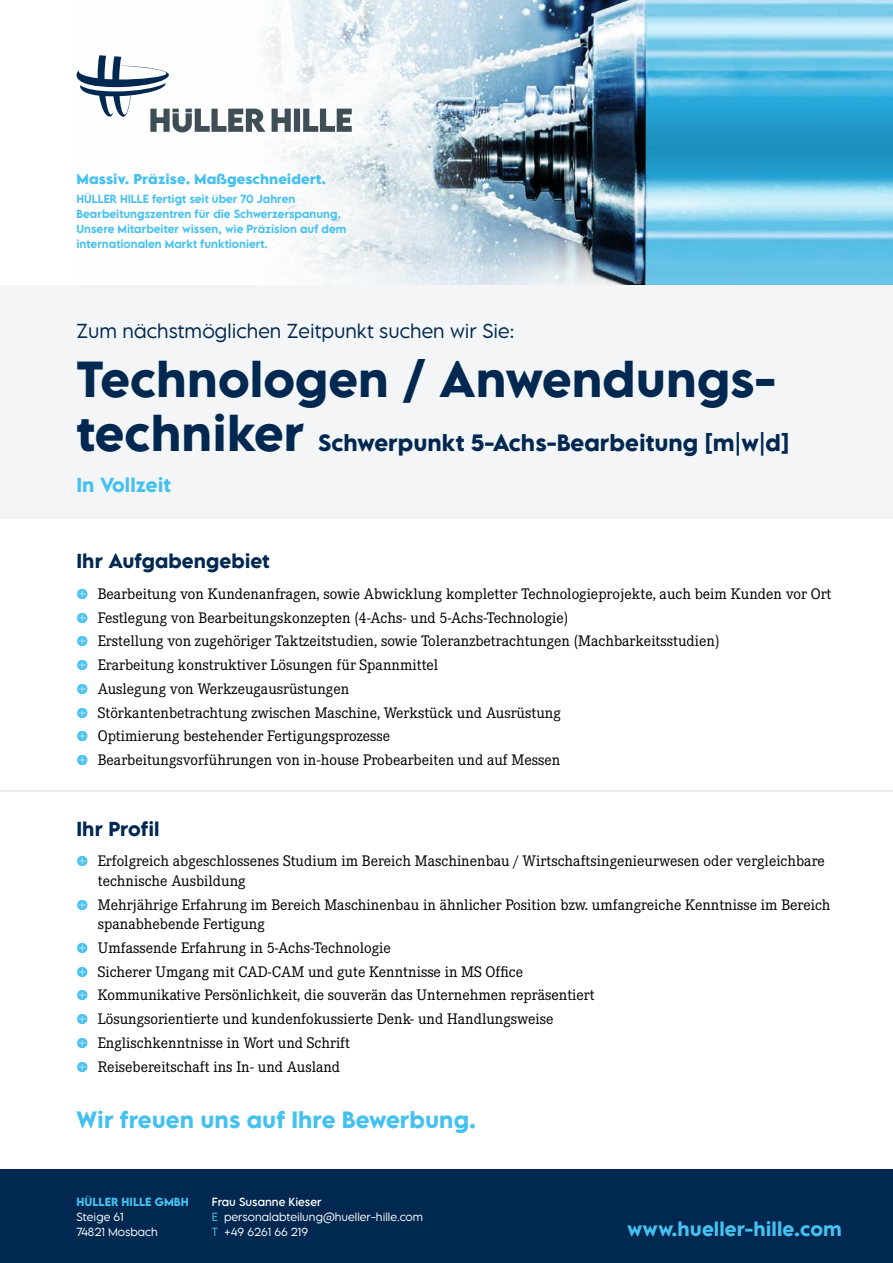
<style>
.page{position:relative;width:893px;height:1263px;background:#fff}
.page>*{position:absolute;margin:0;border:0;box-sizing:border-box;transform-origin:0 0}
.t1{font:600 45px "LEMONMILK Pro";color:#002850}
.t2{font:600 21px "LEMONMILK Pro";color:#002850}
.t3{font:600 21px "LEMONMILK Pro";color:#45c1f0}
.t4{font:300 18px "LEMONMILK Pro";color:#002850}
.t5{font:600 18px "LEMONMILK Pro";color:#45c1f0}
.t6{font:600 18px "LEMONMILK Pro";color:#002850}
.t7{font:15px/23.7px "Corporate E";color:#000}
.t8{font:700 12.75px "LEMONMILK Pro";color:#45c1f0}
.t9{font:500 10.5px/15px "LEMONMILK Pro";color:#45c1f0}
.t10{font:300 10.5px/15px "LEMONMILK Pro";color:#fff}
.t11{font:600 10.5px "LEMONMILK Pro";color:#45c1f0}
.s1{font-size:45px}
.s2{font-family:"Klavika Arrows";font-weight:300;color:#45c1f0}
.s3{font-weight:400}
.s4{color:#45c1f0}
</style>
<div class="page">
<div style="left:0;top:1169px;width:893px;height:94px;background:#002850"></div>
<img style="left:280px;top:0;width:613px;height:285px">
<div style="left:0;top:285px;width:893px;height:234px;background:#f3f5f6"></div>
<svg style="left:76px;top:0;width:355px;height:213px"></svg>
<svg style="left:272px;top:109px;width:80px;height:23px"></svg>
<svg style="left:77px;top:55px;width:188px;height:77px"></svg>
<hr style="left:0;top:791px;width:893px;height:1px;background:#d6dde1">
<p class="t8" style="left:77px;top:170px;width:251px">Massiv. Präzise. Maßgeschneidert.</p>
<p class="t9" style="left:77px;top:192px;width:271px">HÜLLER HILLE fertigt seit über 70 Jahren Bearbeitungszentren für die Schwerzerspanung.<br>Unsere Mitarbeiter wissen, wie Präzision auf dem internationalen Markt funktioniert.</p>
<p class="t4" style="left:77px;top:320px;width:439px">Zum nächstmöglichen Zeitpunkt suchen wir Sie:</p>
<h1 class="t1" style="left:77px;top:349px;width:701px">Technologen / Anwendungs-</h1>
<h2 class="t2" style="left:77px;top:429px;width:714px"><span class="s1">techniker</span> Schwerpunkt 5-Achs-Bearbeitung [m|w|d]</h2>
<p class="t5" style="left:77px;top:472px;width:96px">In Vollzeit</p>
<p class="t6" style="left:77px;top:549px;width:195px">Ihr Aufgabengebiet</p>
<p class="t7" style="left:77px;top:582px;width:756px"><span class="s2">$</span> Bearbeitung von Kundenanfragen, sowie Abwicklung kompletter Technologieprojekte, auch beim Kunden vor Ort <span class="s2">$</span> Festlegung von Bearbeitungskonzepten (4-Achs- und 5-Achs-Technologie)<br><span class="s2">$</span> Erstellung von zugehöriger Taktzeitstudien, sowie Toleranzbetrachtungen (Machbarkeitsstudien)<br><span class="s2">$</span> Erarbeitung konstruktiver Lösungen für Spannmittel<br><span class="s2">$</span> Auslegung von Werkzeugausrüstungen<br><span class="s2">$</span> Störkantenbetrachtung zwischen Maschine, Werkstück und Ausrüstung<br><span class="s2">$</span> Optimierung bestehender Fertigungsprozesse<br><span class="s2">$</span> Bearbeitungsvorführungen von in-house Probearbeiten und auf Messen</p>
<p class="t6" style="left:77px;top:816px;width:85px">Ihr Profil</p>
<p class="t7" style="left:98px;top:851px;width:729px;line-height:19.5px;text-indent:-21px"><span class="s2">$</span> Erfolgreich abgeschlossenes Studium im Bereich Maschinenbau / Wirtschaftsingenieurwesen oder vergleichbare technische Ausbildung</p>
<p class="t7" style="left:98px;top:895px;width:734px;line-height:19.5px;text-indent:-21px"><span class="s2">$</span> Mehrjährige Erfahrung im Bereich Maschinenbau in ähnlicher Position bzw. umfangreiche Kenntnisse im Bereich spanabhebende Fertigung</p>
<p class="t7" style="left:77px;top:936px;width:520px"><span class="s2">$</span> Umfassende Erfahrung in 5-Achs-Technologie<br><span class="s2">$</span> Sicherer Umgang mit CAD-CAM und gute Kenntnisse in MS Office<br><span class="s2">$</span> Kommunikative Persönlichkeit, die souverän das Unternehmen repräsentiert <span class="s2">$</span> Lösungsorientierte und kundenfokussierte Denk- und Handlungsweise<br><span class="s2">$</span> Englischkenntnisse in Wort und Schrift<br><span class="s2">$</span> Reisebereitschaft ins In- und Ausland</p>
<h2 class="t3" style="left:77px;top:1106px;width:401px">Wir freuen uns auf Ihre Bewerbung.</h2>
<p class="t11" style="left:77px;top:1195px;width:114px">HÜLLER HILLE GMBH</p>
<p class="t10" style="left:77px;top:1210px;width:83px">Steige 61<br>74821 Mosbach</p>
<p class="t5" style="left:627px;top:1216px;width:216px">www.hueller-hille.com</p>
<p class="t10" style="left:212px;top:1195px;width:213px"><span class="s3">Frau Susanne Kieser<br></span><span class="s4">E</span> personalabteilung@hueller-hille.com<br><span class="s4">T</span> +49 6261 66 219</p>
</div>
